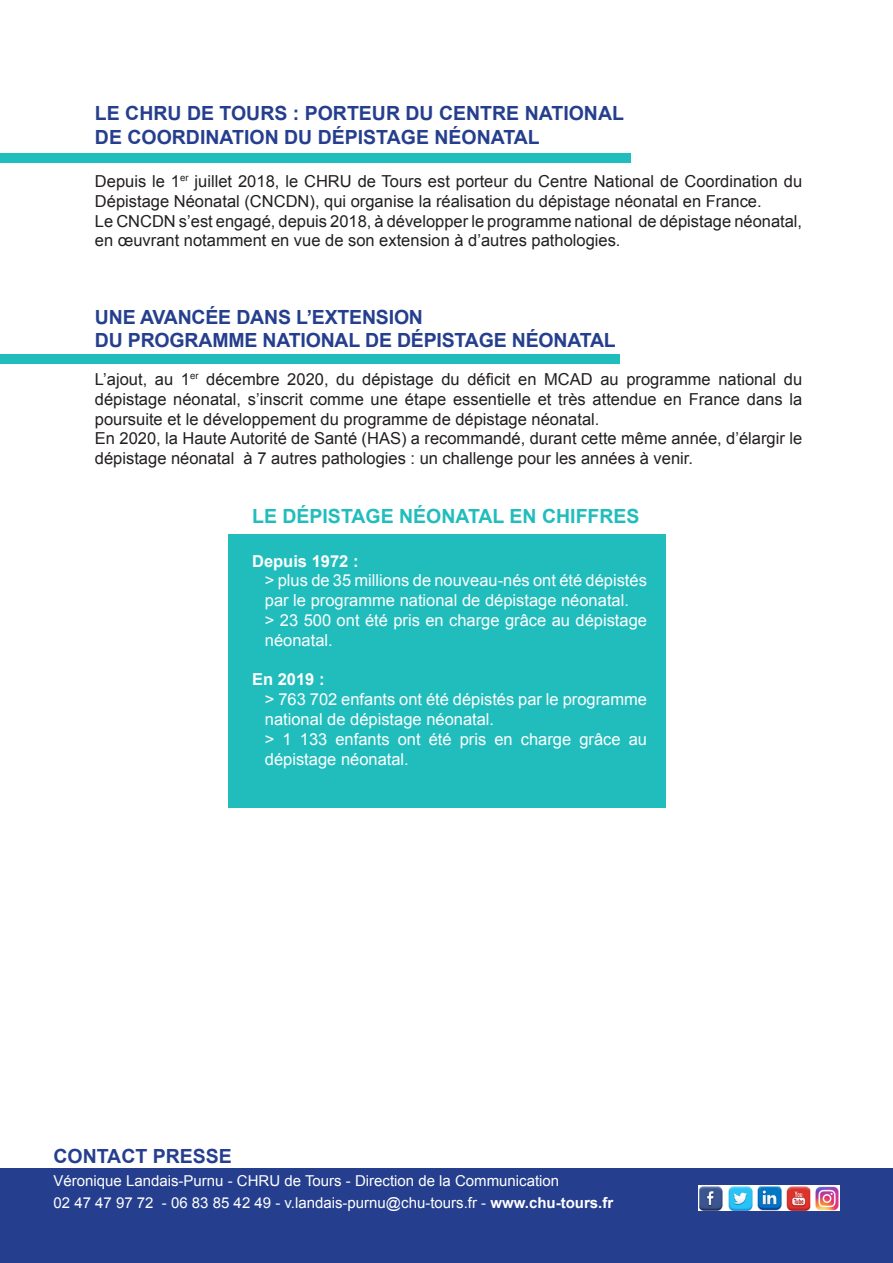
<style>
.page{position:relative;width:893px;height:1263px;background:#fff}
.page>*{position:absolute;margin:0;border:0;box-sizing:border-box;transform-origin:0 0}
.t1{font:700 19.5px "Arial";color:#253f8e}
.t2{font:700 19.5px "Arial";color:#21bdbd}
.t3{font:16.5px/19.8px "Arial";color:#231f20}
.t4{font:16.5px/19.8px "Arial";color:#fff}
.t5{font:700 16.5px "Arial";color:#fff}
.t6{font:15px "Arial";color:#fff}
.s1{font-weight:700}
</style>
<div class="page">
<div style="left:0;top:354px;width:619px;height:10px;background:#21bdbd"></div>
<div style="left:0;top:1169px;width:893px;height:94px;background:#253f8e"></div>
<div style="left:0;top:153px;width:630px;height:10px;background:#21bdbd"></div>
<div style="left:228px;top:534px;width:438px;height:274px;background:#21bdbd"></div>
<img style="left:698px;top:1185px;width:141px;height:26px">
<p class="t1" style="left:95px;top:100px;width:531px">LE CHRU DE TOURS : PORTEUR DU CENTRE NATIONAL</p>
<p class="t1" style="left:95px;top:124px;width:446px">DE COORDINATION DU DÉPISTAGE NÉONATAL</p>
<p class="t3" style="left:95px;top:171px;width:709px">Depuis le 1<sup>er</sup> juillet 2018, le CHRU de Tours est porteur du Centre National de Coordination du<br>Dépistage Néonatal (CNCDN), qui organise la réalisation du dépistage néonatal en France.</p>
<p class="t3" style="left:95px;top:211px;width:709px">Le CNCDN s’est engagé, depuis 2018, à développer le programme national de dépistage néonatal, en œuvrant notamment en vue de son extension à d’autres pathologies.</p>
<p class="t1" style="left:95px;top:304px;width:330px">UNE AVANCÉE DANS L’EXTENSION</p>
<p class="t1" style="left:95px;top:327px;width:522px">DU PROGRAMME NATIONAL DE DÉPISTAGE NÉONATAL</p>
<p class="t3" style="left:95px;top:369px;width:709px;text-align:justify">L’ajout, au 1<sup>er</sup> décembre 2020, du dépistage du déficit en MCAD au programme national du dépistage néonatal, s’inscrit comme une étape essentielle et très attendue en France dans la poursuite et le développement du programme de dépistage néonatal.</p>
<p class="t3" style="left:95px;top:429px;width:709px">En 2020, la Haute Autorité de Santé (HAS) a recommandé, durant cette même année, d’élargir le dépistage néonatal à 7 autres pathologies : un challenge pour les années à venir.</p>
<p class="t2" style="left:252px;top:504px;width:389px">LE DÉPISTAGE NÉONATAL EN CHIFFRES</p>
<p class="t5" style="left:252px;top:550px;width:108px">Depuis 1972 :</p>
<p class="t4" style="left:265px;top:571px;width:384px">&gt; plus de 35 millions de nouveau-nés ont été dépistés par le programme national de dépistage néonatal.</p>
<p class="t4" style="left:265px;top:610px;width:384px">&gt; 23 500 ont été pris en charge grâce au dépistage néonatal.</p>
<p class="t5" style="left:252px;top:669px;width:74px">En 2019 :</p>
<p class="t4" style="left:265px;top:690px;width:384px">&gt; 763 702 enfants ont été dépistés par le programme national de dépistage néonatal.</p>
<p class="t4" style="left:265px;top:729px;width:384px">&gt; 1 133 enfants ont été pris en charge grâce au dépistage néonatal.</p>
<p class="t1" style="left:54px;top:1143px;width:180px">CONTACT PRESSE</p>
<p class="t6" style="left:54px;top:1171px;width:507px">Véronique Landais-Purnu - CHRU de Tours - Direction de la Communication</p>
<p class="t6" style="left:54px;top:1193px;width:561px">02 47 47 97 72 - 06 83 85 42 49 - v.landais-purnu@chu-tours.fr - <span class="s1">www.chu-tours.fr</span></p>
</div>
